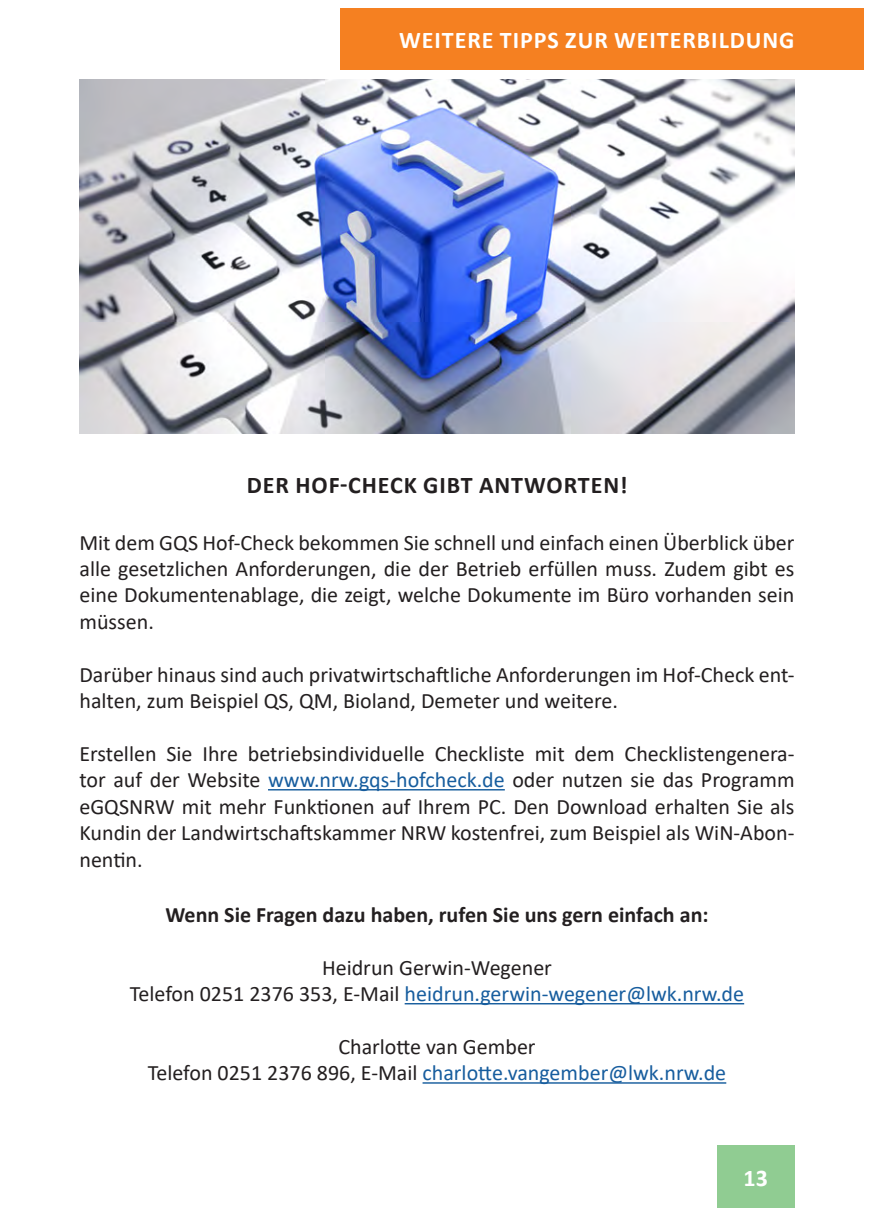
<style>
.page{position:relative;width:874px;height:1225px;background:#fff}
.page>*{position:absolute;margin:0;border:0;box-sizing:border-box;transform-origin:0 0}
.t1{font:700 24px "Calibri";letter-spacing:.04em;color:#fff}
.t2{font:700 24px "Calibri";letter-spacing:.04em;color:#231f20}
.t3{font:22px/26.4px "Calibri";color:#231f20;text-align:justify}
.t4{font:22px "Calibri";color:#175d9e}
.t5{font:700 22px "Calibri";color:#231f20}
.s1{color:#175d9e}
.s2{color:#231f20}
</style>
<div class="page">
<div style="left:716px;top:1145px;width:78px;height:63px;background:#90cc92"></div>
<div style="left:340px;top:9px;width:523px;height:61px;background:#f58021"></div>
<hr style="left:404px;top:1003px;width:339px;height:1px;background:#175d9e">
<hr style="left:422px;top:1082px;width:304px;height:1px;background:#175d9e">
<img style="left:79px;top:79px;width:715px;height:355px">
<hr style="left:268px;top:789px;width:236px;height:1px;background:#175d9e">
<p class="t1" style="left:399px;top:23px;width:396px">WEITERE TIPPS ZUR WEITERBILDUNG</p>
<p class="t2" style="left:247px;top:467px;width:382px">DER HOF-CHECK GIBT ANTWORTEN!</p>
<p class="t3" style="left:79px;top:528px;width:716px">Mit dem GQS Hof-Check bekommen Sie schnell und einfach einen Überblick über alle gesetzlichen Anforderungen, die der Betrieb erfüllen muss. Zudem gibt es eine Dokumentenablage, die zeigt, welche Dokumente im Büro vorhanden sein müssen.</p>
<p class="t3" style="left:79px;top:660px;width:716px">Darüber hinaus sind auch privatwirtschaftliche Anforderungen im Hof-Check ent&shy;halten, zum Beispiel QS, QM, Bioland, Demeter und weitere.</p>
<p class="t3" style="left:79px;top:740px;width:716px">Erstellen Sie Ihre betriebsindividuelle Checkliste mit dem Checklistengenera&shy;tor auf der Website <span class="s1">www.nrw.gqs-hofcheck.de</span> oder nutzen sie das Programm eGQSNRW mit mehr Funktionen auf Ihrem PC. Den Download erhalten Sie als Kundin der Landwirtschaftskammer NRW kostenfrei, zum Beispiel als WiN-Abon&shy;nentin.</p>
<p class="t5" style="left:165px;top:899px;width:544px">Wenn Sie Fragen dazu haben, rufen Sie uns gern einfach an:</p>
<p class="t3" style="left:322px;top:953px;width:231px">Heidrun Gerwin-Wegener</p>
<p class="t4" style="left:130px;top:978px;width:615px"><span class="s2">Telefon 0251 2376 353, E-Mail</span> heidrun.gerwin-wegener@lwk.nrw.de</p>
<p class="t3" style="left:338px;top:1033px;width:199px">Charlotte van Gember</p>
<p class="t4" style="left:148px;top:1058px;width:579px"><span class="s2">Telefon 0251 2376 896, E-Mail</span> charlotte.vangember@lwk.nrw.de</p>
<p class="t1" style="left:743px;top:1160px;width:26px">13</p>
</div>
